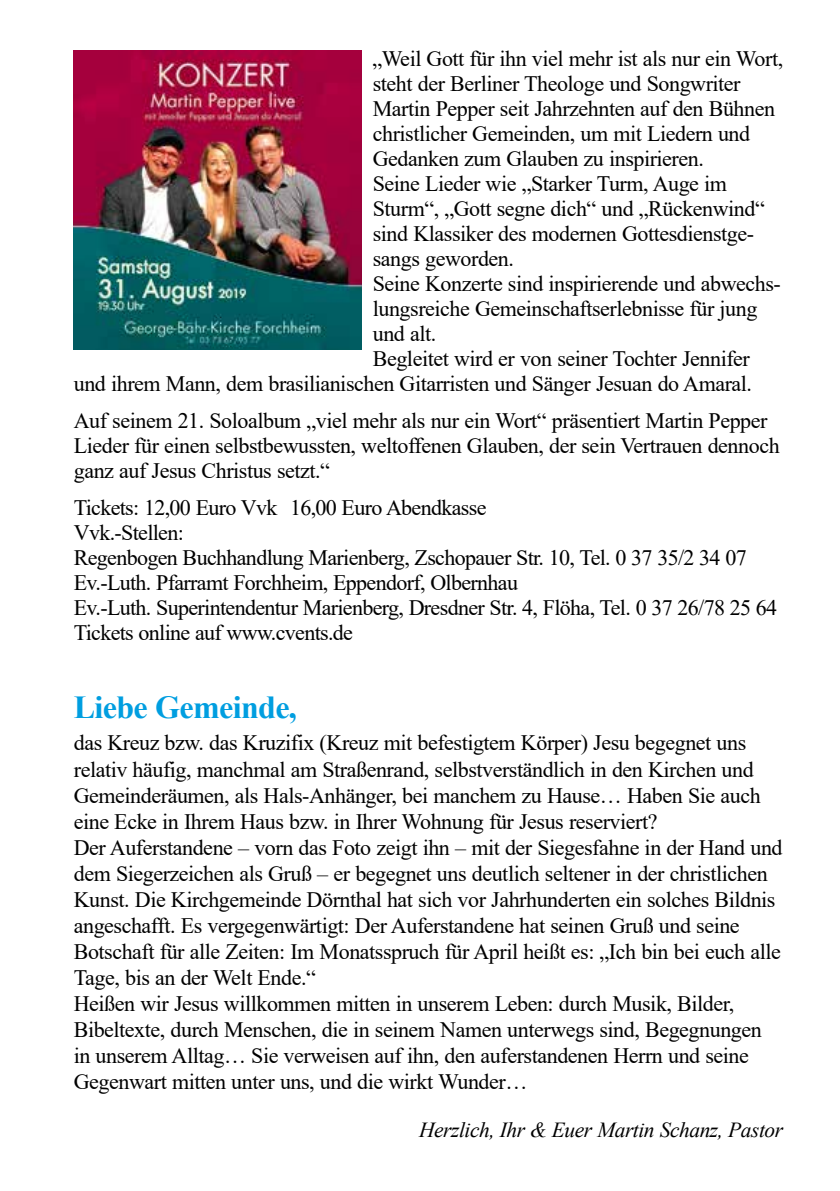
<style>
.page{position:relative;width:840px;height:1191px;background:#fff}
.page>*{position:absolute;margin:0;border:0;box-sizing:border-box;transform-origin:0 0}
.t1{font:700 32px "Times New Roman";letter-spacing:-.02em;color:#009ee0}
.t2{font:22px/26px "Times New Roman";letter-spacing:-.02em;color:#000}
.t3{font:italic 21.4px "Times New Roman";letter-spacing:-.02em;color:#000}
.t4{font:20px "Times New Roman";color:#000}
</style>
<div class="page">
<img style="left:74px;top:51px;width:287px;height:298px">
<p class="t2" style="left:372px;top:45px;width:412px">„Weil Gott für ihn viel mehr ist als nur ein Wort,</p>
<p class="t2" style="left:372px;top:70px;width:369px">steht der Berliner Theologe und Songwriter</p>
<p class="t2" style="left:372px;top:95px;width:403px">Martin Pepper seit Jahrzehnten auf den Bühnen</p>
<p class="t2" style="left:372px;top:120px;width:378px">christlicher Gemeinden, um mit Liedern und</p>
<p class="t2" style="left:372px;top:145px;width:332px">Gedanken zum Glauben zu inspirieren.</p>
<p class="t2" style="left:372px;top:170px;width:355px">Seine Lieder wie „Starker Turm, Auge im</p>
<p class="t2" style="left:372px;top:195px;width:393px">Sturm“, „Gott segne dich“ und „Rückenwind“</p>
<p class="t2" style="left:372px;top:220px;width:382px">sind Klassiker des modernen Gottesdienstge-</p>
<p class="t2" style="left:372px;top:245px;width:143px">sangs geworden.</p>
<p class="t2" style="left:372px;top:270px;width:409px">Seine Konzerte sind inspirierende und abwechs-</p>
<p class="t2" style="left:372px;top:295px;width:386px">lungsreiche Gemeinschaftserlebnisse für jung</p>
<p class="t2" style="left:372px;top:320px;width:65px">und alt.</p>
<p class="t2" style="left:372px;top:345px;width:378px">Begleitet wird er von seiner Tochter Jennifer</p>
<p class="t2" style="left:74px;top:370px;width:679px">und ihrem Mann, dem brasilianischen Gitarristen und Sänger Jesuan do Amaral.</p>
<p class="t2" style="left:74px;top:407px;width:707px;line-height:25px">Auf seinem 21. Soloalbum „viel mehr als nur ein Wort“ präsentiert Martin Pepper<br>Lieder für einen selbstbewussten, weltoffenen Glauben, der sein Vertrauen dennoch ganz auf Jesus Christus setzt.“</p>
<p class="t2" style="left:74px;top:494px;width:704px;line-height:25px">Tickets: 12,00 Euro Vvk 16,00 Euro Abendkasse<br>Vvk.-Stellen:<br>Regenbogen Buchhandlung Marienberg, Zschopauer Str. 10, Tel. 0 37 35/2 34 07<br>Ev.-Luth. Pfarramt Forchheim, Eppendorf, Olbernhau<br>Ev.-Luth. Superintendentur Marienberg, Dresdner Str. 4, Flöha, Tel. 0 37 26/78 25 64<br>Tickets online auf www.cvents.de</p>
<h1 class="t1" style="left:74px;top:684px;width:224px">Liebe Gemeinde,</h1>
<p class="t2" style="left:74px;top:729px;width:710px">das Kreuz bzw. das Kruzifix (Kreuz mit befestigtem Körper) Jesu begegnet uns relativ häufig, manchmal am Straßenrand, selbstverständlich in den Kirchen und Gemeinderäumen, als Hals-Anhänger, bei manchem zu Hause… Haben Sie auch eine Ecke in Ihrem Haus bzw. in Ihrer Wohnung für Jesus reserviert?<br>Der Auferstandene – vorn das Foto zeigt ihn – mit der Siegesfahne in der Hand und dem Siegerzeichen als Gruß – er begegnet uns deutlich seltener in der christlichen Kunst. Die Kirchgemeinde Dörnthal hat sich vor Jahrhunderten ein solches Bildnis angeschafft. Es vergegenwärtigt: Der Auferstandene hat seinen Gruß und seine Botschaft für alle Zeiten: Im Monatsspruch für April heißt es: „Ich bin bei euch alle Tage, bis an der Welt Ende.“<br>Heißen wir Jesus willkommen mitten in unserem Leben: durch Musik, Bilder, Bibeltexte, durch Menschen, die in seinem Namen unterwegs sind, Begegnungen in unserem Alltag… Sie verweisen auf ihn, den auferstandenen Herrn und seine Gegenwart mitten unter uns, und die wirkt Wunder…</p>
<p class="t3" style="left:419px;top:1115px;width:365px">Herzlich, Ihr &amp; Euer Martin Schanz, Pastor</p>
<p class="t4" style="left:415px;top:1118px;width:11px">8</p>
</div>
